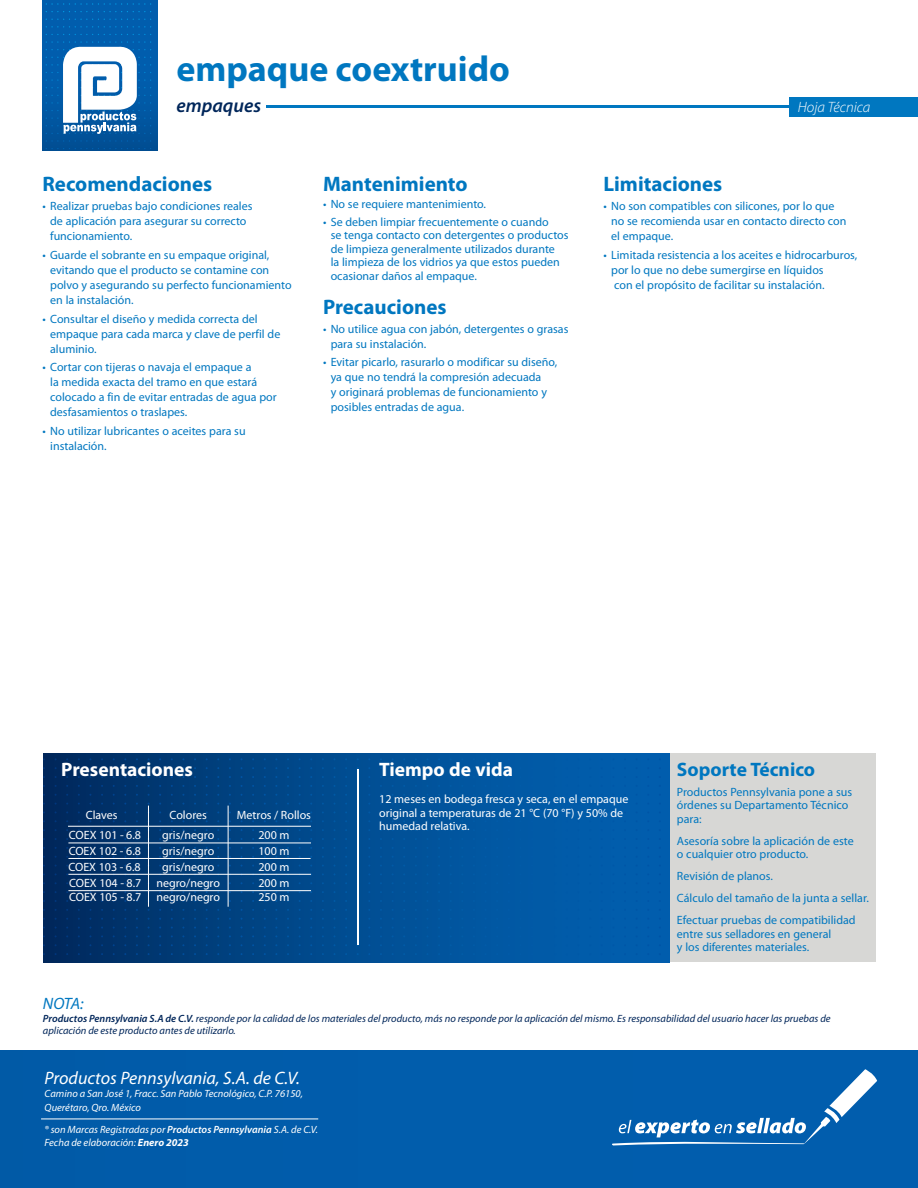
<style>
.page{position:relative;width:918px;height:1188px;background:#fff}
.page>*{position:absolute;margin:0;border:0;box-sizing:border-box;transform-origin:0 0}
.t1{font:700 36px "Myriad Pro";color:#0077c0}
.subtema{font:700 21px "Myriad Pro";color:#0077c0}
.subtema-2{font:700 19.5px "Myriad Pro";color:#fff}
.subtema-3{font:700 19.5px "Myriad Pro";color:#0077c0}
.t2{font:italic 600 19.5px "Myriad Pro";color:#00265a}
.t3{font:italic 18px "Myriad Pro";color:#fff}
.subtema-4{font:italic 16.5px "Myriad Pro";color:#0077c0}
.t4{font:italic 300 15px "Myriad Pro";color:#fff}
.texto{font:12px/15px "Myriad Pro";color:#0077c0}
.texto-2{font:12px/13.5px "Myriad Pro";color:#fff}
.t5{font:italic 10.5px/12.6px "Myriad Pro";color:#00265a}
.t6{font:italic 10.5px/13.5px "Myriad Pro";color:#fff}
.s1{font-weight:600}
.s2{font-weight:700}
</style>
<div class="page">
<div style="left:0;top:1050px;width:918px;height:138px;background:#015dac"></div>
<div style="left:43px;top:0;width:114px;height:151px;background:linear-gradient(to bottom,#0162b4,#01539a)"></div>
<svg style="left:612px;top:1142px;width:192px;height:4px"></svg>
<svg style="left:619px;top:1120px;width:38px;height:13px"></svg>
<svg style="left:657px;top:1069px;width:220px;height:75px"></svg>
<div style="left:790px;top:97px;width:128px;height:20px;background:#0077c0"></div>
<hr style="left:41px;top:1118px;width:277px;height:1px;background:#fff">
<svg style="left:42px;top:148px;width:46px;height:1px"></svg>
<svg style="left:42px;top:140px;width:46px;height:2px"></svg>
<svg style="left:42px;top:41px;width:95px;height:93px"></svg>
<svg style="left:42px;top:34px;width:57px;height:1px"></svg>
<svg style="left:42px;top:26px;width:57px;height:2px"></svg>
<svg style="left:42px;top:19px;width:57px;height:1px"></svg>
<svg style="left:42px;top:11px;width:57px;height:1px"></svg>
<svg style="left:42px;top:3px;width:57px;height:2px"></svg>
<svg style="left:92px;top:148px;width:19px;height:1px"></svg>
<svg style="left:92px;top:140px;width:19px;height:2px"></svg>
<svg style="left:91px;top:110px;width:24px;height:24px"></svg>
<svg style="left:92px;top:102px;width:19px;height:2px"></svg>
<svg style="left:92px;top:95px;width:19px;height:1px"></svg>
<svg style="left:92px;top:87px;width:19px;height:1px"></svg>
<svg style="left:92px;top:79px;width:19px;height:2px"></svg>
<svg style="left:92px;top:72px;width:19px;height:1px"></svg>
<svg style="left:92px;top:64px;width:19px;height:2px"></svg>
<svg style="left:92px;top:57px;width:19px;height:1px"></svg>
<svg style="left:92px;top:49px;width:19px;height:1px"></svg>
<svg style="left:92px;top:41px;width:19px;height:2px"></svg>
<svg style="left:104px;top:34px;width:18px;height:1px"></svg>
<svg style="left:104px;top:26px;width:18px;height:1px"></svg>
<svg style="left:104px;top:19px;width:18px;height:1px"></svg>
<svg style="left:104px;top:11px;width:18px;height:1px"></svg>
<svg style="left:104px;top:3px;width:18px;height:2px"></svg>
<svg style="left:115px;top:148px;width:19px;height:1px"></svg>
<svg style="left:115px;top:140px;width:19px;height:2px"></svg>
<svg style="left:115px;top:110px;width:21px;height:24px"></svg>
<svg style="left:115px;top:102px;width:19px;height:2px"></svg>
<svg style="left:115px;top:95px;width:19px;height:1px"></svg>
<svg style="left:115px;top:87px;width:19px;height:1px"></svg>
<svg style="left:115px;top:79px;width:19px;height:2px"></svg>
<svg style="left:115px;top:72px;width:19px;height:1px"></svg>
<svg style="left:115px;top:64px;width:19px;height:2px"></svg>
<svg style="left:115px;top:57px;width:19px;height:1px"></svg>
<svg style="left:115px;top:49px;width:19px;height:1px"></svg>
<svg style="left:115px;top:41px;width:19px;height:2px"></svg>
<svg style="left:127px;top:34px;width:18px;height:1px"></svg>
<svg style="left:127px;top:26px;width:18px;height:1px"></svg>
<svg style="left:127px;top:19px;width:18px;height:1px"></svg>
<svg style="left:127px;top:11px;width:18px;height:1px"></svg>
<svg style="left:127px;top:3px;width:18px;height:2px"></svg>
<svg style="left:138px;top:148px;width:13px;height:1px"></svg>
<svg style="left:138px;top:140px;width:13px;height:2px"></svg>
<svg style="left:138px;top:133px;width:13px;height:1px"></svg>
<svg style="left:138px;top:125px;width:13px;height:1px"></svg>
<svg style="left:138px;top:118px;width:13px;height:1px"></svg>
<svg style="left:138px;top:110px;width:13px;height:1px"></svg>
<svg style="left:138px;top:102px;width:13px;height:2px"></svg>
<svg style="left:138px;top:95px;width:13px;height:1px"></svg>
<svg style="left:138px;top:87px;width:13px;height:1px"></svg>
<svg style="left:138px;top:79px;width:13px;height:2px"></svg>
<svg style="left:138px;top:72px;width:13px;height:1px"></svg>
<svg style="left:138px;top:64px;width:13px;height:2px"></svg>
<svg style="left:138px;top:57px;width:13px;height:1px"></svg>
<svg style="left:138px;top:49px;width:13px;height:1px"></svg>
<svg style="left:138px;top:41px;width:13px;height:2px"></svg>
<hr style="left:266px;top:105px;width:527px;height:3px;background:#0077c0">
<div style="left:43px;top:753px;width:627px;height:209px;background:linear-gradient(to right,#023065,#0165b8)"></div>
<div style="left:670px;top:753px;width:205px;height:209px;background:#d7d7d5"></div>
<hr style="left:357px;top:769px;width:1px;height:176px;background:#fff">
<hr style="left:68px;top:826px;width:243px;height:1px;background:#fff">
<hr style="left:68px;top:843px;width:243px;height:1px;background:#fff">
<hr style="left:68px;top:858px;width:243px;height:1px;background:#fff">
<hr style="left:68px;top:874px;width:243px;height:1px;background:#fff">
<hr style="left:68px;top:890px;width:243px;height:1px;background:#fff">
<hr style="left:148px;top:806px;width:1px;height:101px;background:#fff">
<hr style="left:228px;top:806px;width:1px;height:101px;background:#fff">
<p class="t1" style="left:176px;top:45px;width:335px">empaque coextruido</p>
<p class="t2" style="left:176px;top:93px;width:86px">empaques</p>
<p class="subtema" style="left:43px;top:170px;width:171px">Recomendaciones</p>
<p class="texto" style="left:50px;top:198px;width:204px;text-indent:-8px">• Realizar pruebas bajo condiciones reales de aplicación para asegurar su correcto funcionamiento.</p>
<p class="texto" style="left:50px;top:247px;width:243px;text-indent:-8px">• Guarde el sobrante en su empaque original, evitando que el producto se contamine con polvo y asegurando su perfecto funcionamiento en la instalación.</p>
<p class="texto" style="left:50px;top:311px;width:232px;text-indent:-8px">• Consultar el diseño y medida correcta del empaque para cada marca y clave de perfil de aluminio.</p>
<p class="texto" style="left:50px;top:360px;width:228px;text-indent:-8px">• Cortar con tijeras o navaja el empaque a<br>la medida exacta del tramo en que estará colocado a fin de evitar entradas de agua por desfasamientos o traslapes.</p>
<p class="texto" style="left:50px;top:424px;width:197px;text-indent:-8px">• No utilizar lubricantes o aceites para su instalación.</p>
<p class="subtema" style="left:323px;top:170px;width:146px">Mantenimiento</p>
<p class="texto" style="left:323px;top:197px;width:165px">• No se requiere mantenimiento.</p>
<p class="texto" style="left:331px;top:215px;width:239px;line-height:13.5px;text-indent:-8px">• Se deben limpiar frecuentemente o cuando<br>se tenga contacto con detergentes o productos de limpieza generalmente utilizados durante<br>la limpieza de los vidrios ya que estos pueden ocasionar daños al empaque.</p>
<p class="subtema" style="left:323px;top:293px;width:125px">Precauciones</p>
<p class="texto" style="left:331px;top:321px;width:239px;text-indent:-8px">• No utilice agua con jabón, detergentes o grasas para su instalación.</p>
<p class="texto" style="left:331px;top:355px;width:228px;text-indent:-8px">• Evitar picarlo, rasurarlo o modificar su diseño, ya que no tendrá la compresión adecuada<br>y originará problemas de funcionamiento y posibles entradas de agua.</p>
<p class="t4" style="left:798px;top:98px;width:74px">Hoja Técnica</p>
<p class="subtema" style="left:603px;top:170px;width:120px">Limitaciones</p>
<p class="texto" style="left:611px;top:198px;width:237px;text-indent:-8px">• No son compatibles con silicones, por lo que no se recomienda usar en contacto directo con el empaque.</p>
<p class="texto" style="left:611px;top:247px;width:248px;text-indent:-8px">• Limitada resistencia a los aceites e hidrocarburos, por lo que no debe sumergirse en líquidos<br>con el propósito de facilitar su instalación.</p>
<p class="subtema-2" style="left:61px;top:757px;width:133px">Presentaciones</p>
<p class="subtema-2" style="left:379px;top:757px;width:135px">Tiempo de vida</p>
<p class="subtema-3" style="left:677px;top:757px;width:140px">Soporte Técnico</p>
<p class="texto-2" style="left:86px;top:808px;width:33px">Claves</p>
<p class="texto-2" style="left:69px;top:828px;width:74px">COEX 101 - 6.8</p>
<p class="texto-2" style="left:162px;top:828px;width:53px">gris/negro</p>
<p class="texto-2" style="left:162px;top:844px;width:53px">gris/negro</p>
<p class="texto-2" style="left:162px;top:860px;width:53px">gris/negro</p>
<p class="texto-2" style="left:157px;top:876px;width:65px">negro/negro</p>
<p class="texto-2" style="left:157px;top:891px;width:65px">negro/negro</p>
<p class="texto-2" style="left:170px;top:808px;width:39px">Colores</p>
<p class="texto-2" style="left:237px;top:808px;width:76px">Metros / Rollos</p>
<p class="texto-2" style="left:258px;top:828px;width:33px">200 m</p>
<p class="texto-2" style="left:258px;top:844px;width:33px">100 m</p>
<p class="texto-2" style="left:258px;top:860px;width:33px">200 m</p>
<p class="texto-2" style="left:258px;top:876px;width:33px">200 m</p>
<p class="texto-2" style="left:258px;top:891px;width:33px">250 m</p>
<p class="texto-2" style="left:69px;top:844px;width:74px">COEX 102 - 6.8</p>
<p class="texto-2" style="left:68px;top:860px;width:74px">COEX 103 - 6.8</p>
<p class="texto-2" style="left:69px;top:876px;width:74px">COEX 104 - 8.7</p>
<p class="texto-2" style="left:69px;top:891px;width:74px">COEX 105 - 8.7</p>
<p class="texto-2" style="left:379px;top:792px;width:251px">12 meses en bodega fresca y seca, en el empaque original a temperaturas de 21 °C (70 °F) y 50% de humedad relativa.</p>
<p class="texto" style="left:677px;top:785px;width:177px;line-height:13.5px">Productos Pennsylvania pone a sus órdenes su Departamento Técnico para:</p>
<p class="texto" style="left:677px;top:834px;width:178px;line-height:13.5px">Asesoría sobre la aplicación de este o cualquier otro producto.</p>
<p class="texto" style="left:677px;top:869px;width:98px">Revisión de planos.</p>
<p class="texto" style="left:677px;top:891px;width:193px">Cálculo del tamaño de la junta a sellar.</p>
<p class="texto" style="left:677px;top:913px;width:180px;line-height:13.5px">Efectuar pruebas de compatibilidad entre sus selladores en general<br>y los diferentes materiales.</p>
<p class="subtema-4" style="left:43px;top:993px;width:42px">NOTA:</p>
<p class="t5" style="left:43px;top:1012px;width:789px"><span class="s1">Productos Pennsylvania S.A de C.V.</span> responde por la calidad de los materiales del producto, más no responde por la aplicación del mismo. Es responsabilidad del usuario hacer las pruebas de aplicación de este producto antes de utilizarlo.</p>
<h3 class="t3" style="left:45px;top:1067px;width:257px">Productos Pennsylvania, S.A. de C.V.</h3>
<p class="t6" style="left:45px;top:1087px;width:260px">Camino a San José 1, Fracc. San Pablo Tecnológico, C.P. 76150,<br>Querétaro, Qro. México</p>
<p class="t6" style="left:45px;top:1123px;width:275px">® son Marcas Registradas por <span class="s1">Productos Pennsylvania</span> S.A. de C.V.</p>
<p class="t6" style="left:45px;top:1135px;width:146px">Fecha de elaboración: <span class="s2">Enero 2023</span></p>
</div>
